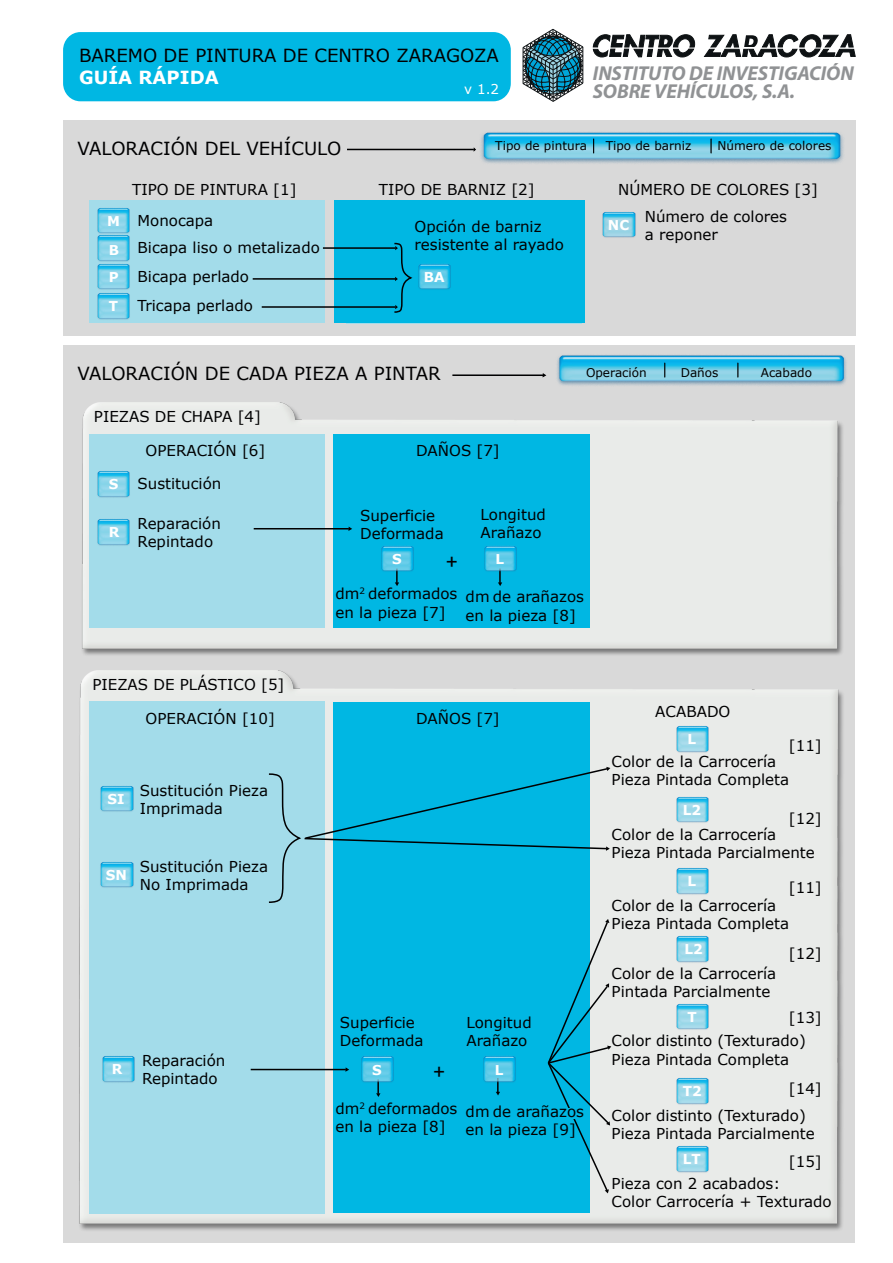
<style>
.page{position:relative;width:893px;height:1263px;background:#fff}
.page>*{position:absolute;margin:0;border:0;box-sizing:border-box;transform-origin:0 0}
.t1{font:20.7px "Arial";color:#000001}
.t2{font:italic 700 20.1px/18.1px "Myriad Pro";letter-spacing:-.005em;color:#909294}
.t3{font:18px "Verdana";color:#000001}
.t4{font:700 18px "Verdana";color:#fff}
.t5{font:15px/18px "Verdana";color:#000001}
.t6{font:700 13.5px/29.1px "Verdana";color:#fff}
.t7{font:13.5px "Verdana";color:#fff}
.t8{font:12px "Verdana";color:#000001}
</style>
<div class="page">
<div style="left:63px;top:346px;width:791px;height:897px;background:#d9d9d9"></div>
<img style="left:82px;top:394px;width:773px;height:288px">
<img style="left:79px;top:670px;width:765px;height:560px">
<div style="left:64px;top:120px;width:792px;height:216px;background:#d9d9d9"></div>
<div style="left:89px;top:201px;width:236px;height:122px;background:#a3dcea"></div>
<div style="left:334px;top:201px;width:250px;height:122px;background:#00b7e3"></div>
<img style="left:97px;top:208px;width:33px;height:112px">
<img style="left:602px;top:212px;width:34px;height:26px">
<img style="left:418px;top:264px;width:33px;height:26px">
<div style="left:89px;top:434px;width:236px;height:194px;background:#a3dcea"></div>
<div style="left:333px;top:434px;width:256px;height:194px;background:#00b7e3"></div>
<img style="left:97px;top:471px;width:33px;height:27px">
<img style="left:97px;top:519px;width:33px;height:27px">
<svg style="left:395px;top:573px;width:4px;height:13px"></svg>
<img style="left:484px;top:546px;width:33px;height:26px">
<svg style="left:498px;top:569px;width:4px;height:17px"></svg>
<div style="left:89px;top:701px;width:236px;height:513px;background:#a3dcea"></div>
<div style="left:333px;top:703px;width:256px;height:510px;background:#00b7e3"></div>
<img style="left:100px;top:786px;width:34px;height:26px">
<img style="left:100px;top:862px;width:34px;height:26px">
<img style="left:102px;top:1056px;width:33px;height:27px">
<img style="left:675px;top:725px;width:35px;height:28px">
<img style="left:675px;top:796px;width:35px;height:28px">
<img style="left:675px;top:868px;width:35px;height:27px">
<img style="left:675px;top:935px;width:35px;height:28px">
<img style="left:675px;top:1003px;width:35px;height:28px">
<img style="left:675px;top:1078px;width:35px;height:27px">
<img style="left:675px;top:1145px;width:35px;height:28px">
<svg style="left:547px;top:919px;width:64px;height:274px"></svg>
<hr style="left:251px;top:1069px;width:95px;height:1px;background:#000001">
<svg style="left:345px;top:1067px;width:4px;height:5px"></svg>
<hr style="left:254px;top:528px;width:95px;height:1px;background:#000001">
<svg style="left:348px;top:527px;width:4px;height:4px"></svg>
<hr style="left:347px;top:149px;width:127px;height:1px;background:#000001">
<hr style="left:253px;top:278px;width:142px;height:2px;background:#000001">
<hr style="left:262px;top:306px;width:133px;height:2px;background:#000001">
<hr style="left:323px;top:247px;width:72px;height:2px;background:#000001">
<svg style="left:393px;top:242px;width:20px;height:71px"></svg>
<hr style="left:452px;top:374px;width:91px;height:2px;background:#000001">
<svg style="left:268px;top:767px;width:342px;height:137px"></svg>
<svg style="left:376px;top:1083px;width:4px;height:14px"></svg>
<img style="left:483px;top:1056px;width:33px;height:26px">
<svg style="left:496px;top:1078px;width:4px;height:17px"></svg>
<div style="left:63px;top:32px;width:448px;height:69px;background:#00b7e3;border-radius:18px"></div>
<img style="left:381px;top:546px;width:33px;height:27px">
<img style="left:361px;top:1056px;width:33px;height:27px">
<img style="left:557px;top:347px;width:298px;height:47px">
<img style="left:467px;top:132px;width:377px;height:32px">
<svg style="left:710px;top:139px;width:2px;height:14px"></svg>
<svg style="left:593px;top:139px;width:1px;height:14px"></svg>
<svg style="left:664px;top:363px;width:1px;height:14px"></svg>
<svg style="left:737px;top:363px;width:1px;height:14px"></svg>
<div style="left:564px;top:1108px;width:13px;height:10px;background:#00b7e3"></div>
<hr style="left:583px;top:47px;width:1px;height:36px;background:#0e1214">
<svg style="left:522px;top:29px;width:61px;height:73px"></svg>
<svg style="left:704px;top:34px;width:152px;height:23px"></svg>
<svg style="left:593px;top:34px;width:102px;height:23px"></svg>
<p class="t3" style="left:79px;top:43px;width:421px">BAREMO DE PINTURA DE CENTRO ZARAGOZA</p>
<p class="t4" style="left:79px;top:65px;width:141px">GUÍA RÁPIDA</p>
<p class="t7" style="left:464px;top:80px;width:36px">v 1.2</p>
<h2 class="t2" style="left:593px;top:63px;width:262px">INSTITUTO DE INVESTIGACIÓN<br>SOBRE VEHÍCULOS, S.A.</h2>
<p class="t3" style="left:77px;top:136px;width:265px">VALORACIÓN DEL VEHÍCULO</p>
<p class="t8" style="left:495px;top:137px;width:93px">Tipo de pintura</p>
<p class="t8" style="left:606px;top:137px;width:87px">Tipo de barniz</p>
<p class="t8" style="left:718px;top:137px;width:115px">Número de colores</p>
<p class="t6" style="left:107px;top:206px;width:14px">M<br>B</p>
<p class="t6" style="left:109px;top:262px;width:11px">P<br>T</p>
<p class="t5" style="left:132px;top:180px;width:166px">TIPO DE PINTURA [1]</p>
<p class="t5" style="left:379px;top:180px;width:157px">TIPO DE BARNIZ [2]</p>
<p class="t5" style="left:618px;top:180px;width:201px">NÚMERO DE COLORES [3]</p>
<p class="t5" style="left:138px;top:212px;width:77px">Monocapa</p>
<p class="t5" style="left:645px;top:207px;width:144px">Número de colores a reponer</p>
<p class="t5" style="left:414px;top:217px;width:129px">Opción de barniz</p>
<p class="t6" style="left:608px;top:210px;width:23px">NC</p>
<p class="t5" style="left:138px;top:238px;width:184px">Bicapa liso o metalizado</p>
<p class="t5" style="left:414px;top:235px;width:151px">resistente al rayado</p>
<p class="t5" style="left:138px;top:262px;width:117px;line-height:29px">Bicapa perlado<br>Tricapa perlado</p>
<p class="t6" style="left:424px;top:262px;width:22px">BA</p>
<p class="t3" style="left:77px;top:362px;width:365px">VALORACIÓN DE CADA PIEZA A PINTAR</p>
<p class="t8" style="left:586px;top:364px;width:62px">Operación</p>
<p class="t8" style="left:681px;top:364px;width:39px">Daños</p>
<p class="t8" style="left:761px;top:364px;width:53px">Acabado</p>
<p class="t5" style="left:94px;top:407px;width:169px">PIEZAS DE CHAPA [4]</p>
<p class="t5" style="left:146px;top:442px;width:121px">OPERACIÓN [6]</p>
<p class="t5" style="left:416px;top:442px;width:85px">DAÑOS [7]</p>
<p class="t6" style="left:109px;top:469px;width:11px">S</p>
<p class="t6" style="left:109px;top:517px;width:12px">R</p>
<p class="t5" style="left:138px;top:474px;width:85px">Sustitución</p>
<p class="t5" style="left:138px;top:514px;width:85px">Reparación<br>Repintado</p>
<p class="t5" style="left:360px;top:507px;width:85px">Superficie<br>Deformada</p>
<p class="t5" style="left:481px;top:505px;width:67px">Longitud<br>Arañazo</p>
<p class="t5" style="left:335px;top:585px;width:123px">dm<sup>2</sup> deformados en la pieza [7]</p>
<p class="t5" style="left:466px;top:588px;width:120px">dm de arañazos en la pieza [8]</p>
<p class="t6" style="left:392px;top:544px;width:11px">S</p>
<p class="t6" style="left:495px;top:544px;width:10px">L</p>
<h1 class="t1" style="left:446px;top:548px;width:14px">+</h1>
<p class="t5" style="left:92px;top:675px;width:193px">PIEZAS DE PLÁSTICO [5]</p>
<p class="t5" style="left:146px;top:709px;width:131px">OPERACIÓN [10]</p>
<p class="t5" style="left:416px;top:709px;width:85px">DAÑOS [7]</p>
<p class="t5" style="left:655px;top:702px;width:77px">ACABADO</p>
<p class="t6" style="left:107px;top:784px;width:19px">SI</p>
<p class="t5" style="left:140px;top:781px;width:130px">Sustitución Pieza<br>Imprimada</p>
<p class="t6" style="left:106px;top:860px;width:23px">SN</p>
<p class="t5" style="left:140px;top:857px;width:130px">Sustitución Pieza<br>No Imprimada</p>
<p class="t6" style="left:112px;top:1054px;width:12px">R</p>
<p class="t5" style="left:142px;top:1051px;width:85px">Reparación<br>Repintado</p>
<p class="t5" style="left:340px;top:1013px;width:85px">Superficie<br>Deformada</p>
<p class="t5" style="left:466px;top:1013px;width:67px">Longitud<br>Arañazo</p>
<p class="t6" style="left:495px;top:1055px;width:10px">L</p>
<p class="t6" style="left:372px;top:1055px;width:11px">S</p>
<h1 class="t1" style="left:433px;top:1058px;width:14px">+</h1>
<p class="t5" style="left:335px;top:1099px;width:123px">dm<sup>2</sup> deformados en la pieza [8]</p>
<p class="t5" style="left:466px;top:1102px;width:120px">dm de arañazos en la pieza [9]</p>
<p class="t6" style="left:687px;top:724px;width:10px">L</p>
<p class="t5" style="left:789px;top:737px;width:34px">[11]</p>
<p class="t5" style="left:612px;top:753px;width:179px">Color de la Carrocería<br>Pieza Pintada Completa</p>
<p class="t6" style="left:683px;top:795px;width:20px">L2</p>
<p class="t5" style="left:789px;top:809px;width:34px">[12]</p>
<p class="t5" style="left:612px;top:825px;width:205px">Color de la Carrocería<br>Pieza Pintada Parcialmente</p>
<p class="t6" style="left:687px;top:867px;width:10px">L</p>
<p class="t5" style="left:789px;top:878px;width:34px">[11]</p>
<p class="t5" style="left:612px;top:896px;width:179px">Color de la Carrocería<br>Pieza Pintada Completa</p>
<p class="t6" style="left:684px;top:934px;width:20px">L2</p>
<p class="t5" style="left:612px;top:964px;width:166px">Color de la Carrocería<br>Pintada Parcialmente</p>
<p class="t6" style="left:687px;top:1002px;width:11px">T</p>
<p class="t5" style="left:789px;top:944px;width:34px">[12]</p>
<p class="t5" style="left:789px;top:1009px;width:34px">[13]</p>
<p class="t5" style="left:612px;top:1032px;width:196px">Color distinto (Texturado)<br>Pieza Pintada Completa</p>
<p class="t6" style="left:683px;top:1076px;width:20px">T2</p>
<p class="t5" style="left:789px;top:1079px;width:34px">[14]</p>
<p class="t5" style="left:612px;top:1106px;width:205px">Color distinto (Texturado)<br>Pieza Pintada Parcialmente</p>
<p class="t6" style="left:683px;top:1144px;width:19px">LT</p>
<p class="t5" style="left:789px;top:1152px;width:34px">[15]</p>
<p class="t5" style="left:612px;top:1174px;width:222px">Pieza con 2 acabados:<br>Color Carrocería + Texturado</p>
</div>
